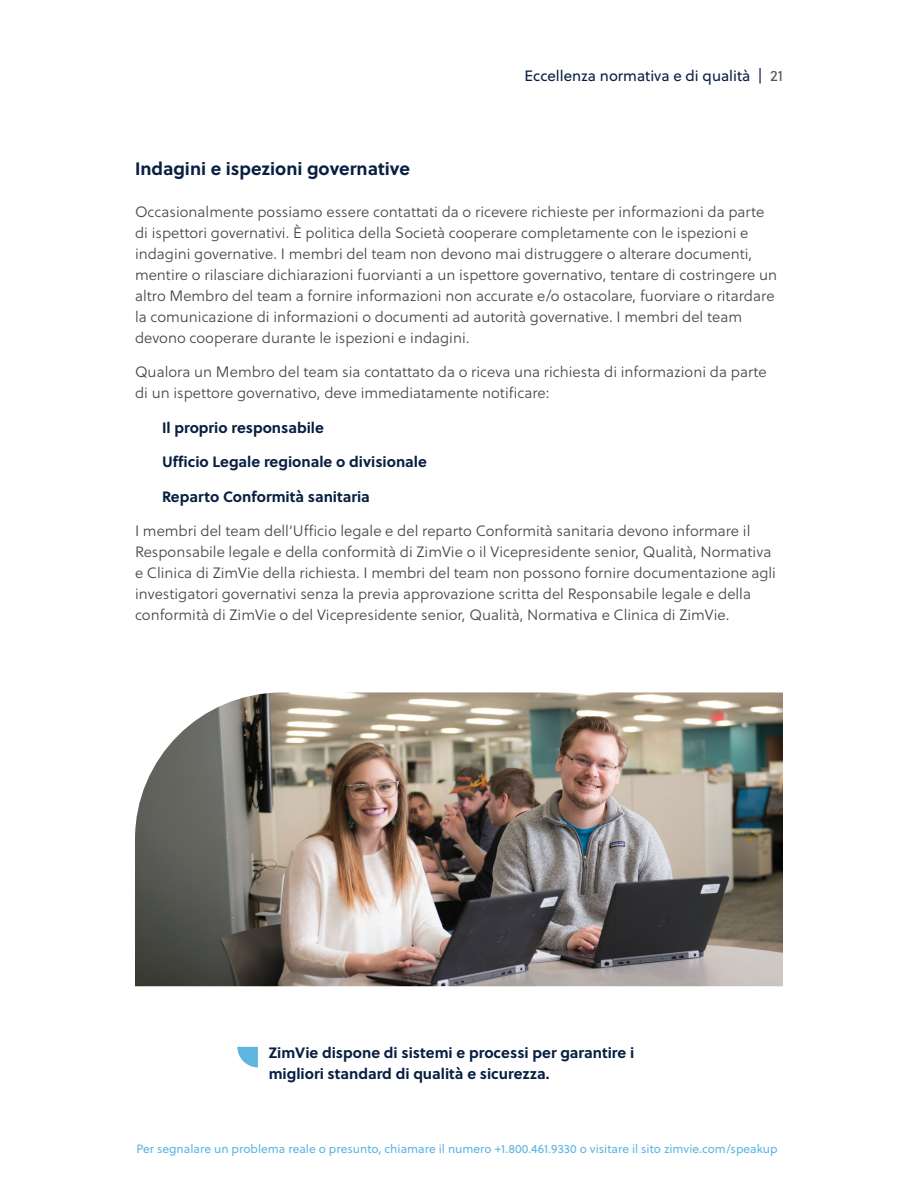
<style>
.page{position:relative;width:918px;height:1188px;background:#fff}
.page>*{position:absolute;margin:0;border:0;box-sizing:border-box;transform-origin:0 0}
.t1{font:700 18px "Soleil";color:#091f42}
.t2{font:15px/21px "Soleil Lt";color:#45474c}
.t3{font:700 15px/21px "Soleil";color:#091f42}
.t4{font:15px "Soleil";color:#091f42}
.t5{font:12px "Soleil";color:#5eb5e0}
.s1{color:#57585a}
</style>
<div class="page">
<img style="left:135px;top:692px;width:648px;height:294px">
<svg style="left:237px;top:1047px;width:21px;height:20px"></svg>
<p class="t4" style="left:525px;top:66px;width:260px">Eccellenza normativa e di qualità | <span class="s1">21</span></p>
<p class="t1" style="left:135px;top:157px;width:277px">Indagini e ispezioni governative</p>
<p class="t2" style="left:135px;top:202px;width:644px">Occasionalmente possiamo essere contattati da o ricevere richieste per informazioni da parte di ispettori governativi. È politica della Società cooperare completamente con le ispezioni e indagini governative. I membri del team non devono mai distruggere o alterare documenti, mentire o rilasciare dichiarazioni fuorvianti a un ispettore governativo, tentare di costringere un altro Membro del team a fornire informazioni non accurate e/o ostacolare, fuorviare o ritardare la comunicazione di informazioni o documenti ad autorità governative. I membri del team devono cooperare durante le ispezioni e indagini.</p>
<p class="t2" style="left:135px;top:362px;width:633px">Qualora un Membro del team sia contattato da o riceva una richiesta di informazioni da parte di un ispettore governativo, deve immediatamente notificare:</p>
<p class="t3" style="left:162px;top:417px;width:163px">Il proprio responsabile</p>
<p class="t3" style="left:162px;top:452px;width:266px">Ufficio Legale regionale o divisionale</p>
<p class="t3" style="left:162px;top:486px;width:209px">Reparto Conformità sanitaria</p>
<p class="t2" style="left:135px;top:521px;width:643px">I membri del team dell’Ufficio legale e del reparto Conformità sanitaria devono informare il Responsabile legale e della conformità di ZimVie o il Vicepresidente senior, Qualità, Normativa e Clinica di ZimVie della richiesta. I membri del team non possono fornire documentazione agli investigatori governativi senza la previa approvazione scritta del Responsabile legale e della conformità di ZimVie o del Vicepresidente senior, Qualità, Normativa e Clinica di ZimVie.</p>
<p class="t3" style="left:269px;top:1043px;width:367px">ZimVie dispone di sistemi e processi per garantire i migliori standard di qualità e sicurezza.</p>
<p class="t5" style="left:136px;top:1141px;width:643px">Per segnalare un problema reale o presunto, chiamare il numero +1.800.461.9330 o visitare il sito zimvie.com/speakup</p>
</div>
